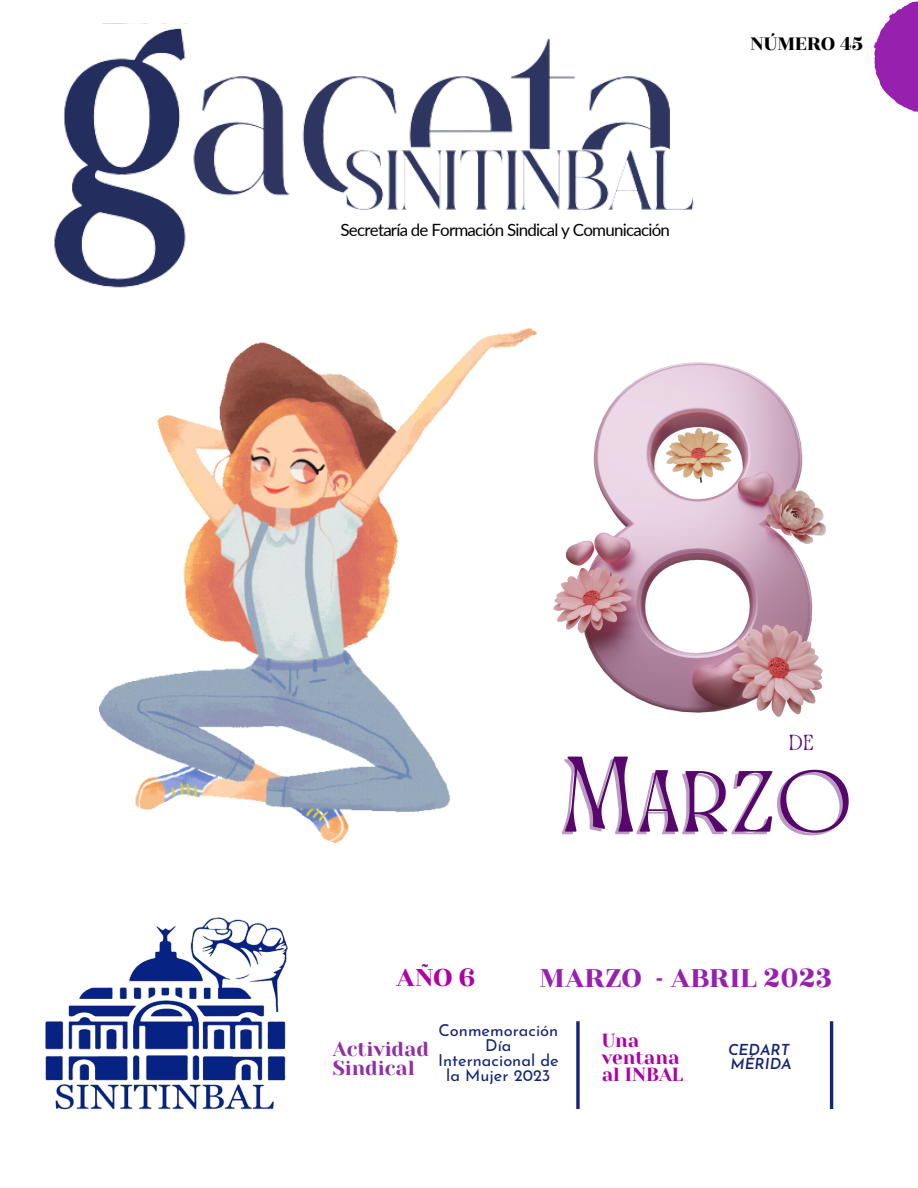
<style>
.page{position:relative;width:918px;height:1188px;background:#fff}
.page>*{position:absolute;margin:0;border:0;box-sizing:border-box;transform-origin:0 0}
.t1{font:31.8px "Rozha One";color:#9720af}
.t2{font:30.3px "Rozha One";color:#ad00a6}
.t3{font:22.35px "Rozha One";color:#000}
.t4{font:20.25px/18.8px "Yeseva One";color:#9230a2}
.t5{font:18.9px/16.8px "Yeseva One";color:#ad00a6}
.t6{font:16.95px "Lato";letter-spacing:-.045em;color:#000}
.t7{font:16.5px/14.9px "Josefin Sans";color:#142479;text-align:center}
.t8{font:italic 600 15.15px "Josefin Sans";color:#142479}
</style>
<div class="page">
<svg style="left:874px;top:1px;width:44px;height:111px"></svg>
<svg style="left:576px;top:1021px;width:4px;height:88px"></svg>
<hr style="left:830px;top:1021px;width:3px;height:88px;background:#142479">
<img style="left:54px;top:28px;width:640px;height:258px">
<img style="left:45px;top:917px;width:243px;height:193px">
<img style="left:99px;top:255px;width:438px;height:588px">
<img style="left:553px;top:362px;width:272px;height:355px">
<p class="t6" style="left:340px;top:219px;width:331px">Secretaría de Formación Sindical y Comunicación</p>
<p class="t3" style="left:751px;top:28px;width:114px">NÚMERO 45</p>
<p class="t2" style="left:396px;top:956px;width:81px">AÑO 6</p>
<p class="t1" style="left:539px;top:955px;width:294px">MARZO - ABRIL 2023</p>
<p class="t4" style="left:333px;top:1040px;width:98px">Actividad<br>Sindical</p>
<p class="t7" style="left:439px;top:1025px;width:121px">Conmemoración</p>
<p class="t7" style="left:438px;top:1039px;width:122px">Día<br>Internacional de la Mujer 2023</p>
<p class="t5" style="left:602px;top:1033px;width:83px">Una ventana al INBAL</p>
<p class="t8" style="left:728px;top:1043px;width:63px">CEDART</p>
<p class="t8" style="left:731px;top:1057px;width:63px">MÉRIDA</p>
</div>
